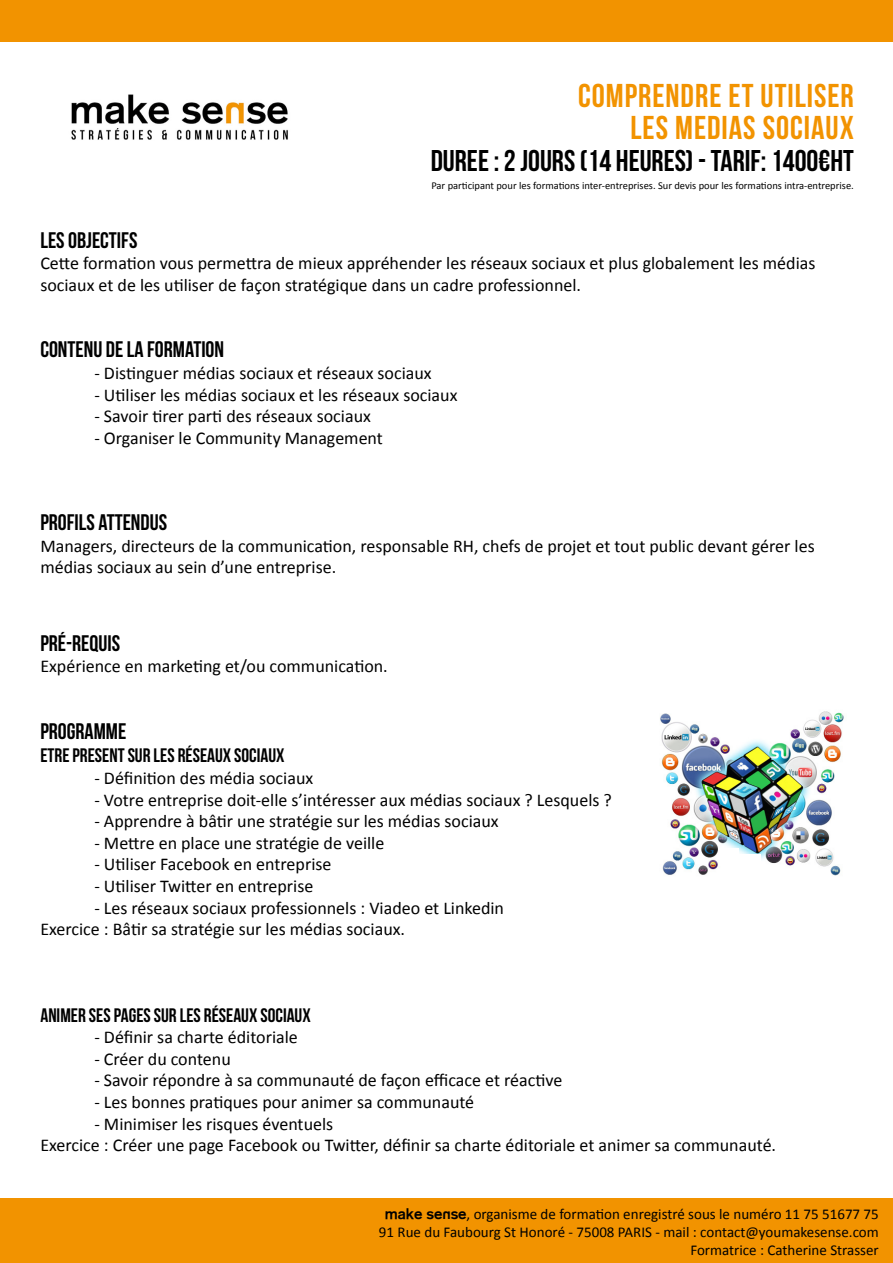
<style>
.page{position:relative;width:893px;height:1263px;background:#fff}
.page>*{position:absolute;margin:0;border:0;box-sizing:border-box;transform-origin:0 0}
.t1{font:33px/31.5px "Bebas Neue";letter-spacing:.03em;color:#f29300;text-align:right}
.t2{font:30px "Bebas Neue";color:#000}
.t3{font:22.5px "Bebas Neue";color:#000}
.t4{font:19.5px "Bebas Neue";color:#000}
.t5{font:18px/21.6px "Calibri";color:#000}
.t6{font:15px/18px "Calibri";color:#000;text-align:right}
.t7{font:10.5px "Calibri";color:#000}
.s1{font-family:"Reznor Broken"}
</style>
<div class="page">
<img style="left:71px;top:94px;width:217px;height:46px">
<div style="left:0;top:0;width:893px;height:41px;background:#f29300"></div>
<img style="left:660px;top:711px;width:184px;height:165px">
<div style="left:719px;top:848px;width:20px;height:18px;background:#fff"></div>
<div style="left:735px;top:854px;width:26px;height:11px;background:#fff"></div>
<div style="left:0;top:1198px;width:893px;height:65px;background:#f29300"></div>
<h1 class="t1" style="left:578px;top:80px;width:277px">COMPRENDRE ET UTILISER<br>LES MEDIAS SOCIAUX</h1>
<h2 class="t2" style="left:431px;top:144px;width:425px">DUREE : 2 JOURS (14 HEURES) - TARIF: 1400€HT</h2>
<p class="t7" style="left:431px;top:178px;width:424px">Par participant pour les formations inter-entreprises. Sur devis pour les formations intra-entreprise.</p>
<p class="t3" style="left:40px;top:227px;width:99px">LES OBJECTIFS</p>
<p class="t5" style="left:40px;top:252px;width:777px">Cette formation vous permettra de mieux appréhender les réseaux sociaux et plus globalement les médias sociaux et de les utiliser de façon stratégique dans un cadre professionnel.</p>
<p class="t3" style="left:40px;top:337px;width:185px">CONTENU DE LA FORMATION</p>
<p class="t5" style="left:94px;top:361px;width:339px">- Distinguer médias sociaux et réseaux sociaux</p>
<p class="t5" style="left:94px;top:383px;width:365px">- Utiliser les médias sociaux et les réseaux sociaux</p>
<p class="t5" style="left:94px;top:405px;width:278px">- Savoir tirer parti des réseaux sociaux</p>
<p class="t5" style="left:94px;top:426px;width:290px">- Organiser le Community Management</p>
<p class="t3" style="left:40px;top:510px;width:128px">PROFILS ATTENDUS</p>
<p class="t5" style="left:40px;top:534px;width:776px">Managers, directeurs de la communication, responsable RH, chefs de projet et tout public devant gérer les médias sociaux au sein d’une entreprise.</p>
<p class="t3" style="left:40px;top:631px;width:81px">PRÉ-REQUIS</p>
<p class="t5" style="left:40px;top:655px;width:349px">Expérience en marketing et/ou communication.</p>
<p class="t3" style="left:40px;top:719px;width:88px">PROGRAMME</p>
<p class="t4" style="left:40px;top:745px;width:246px">ETRE PRESENT SUR LES RÉSEAUX SOCIAUX</p>
<p class="t5" style="left:94px;top:766px;width:220px">- Définition des média sociaux</p>
<p class="t5" style="left:94px;top:788px;width:519px">- Votre entreprise doit-elle s’intéresser aux médias sociaux ? Lesquels ?</p>
<p class="t5" style="left:94px;top:810px;width:406px">- Apprendre à bâtir une stratégie sur les médias sociaux</p>
<p class="t5" style="left:94px;top:831px;width:291px">- Mettre en place une stratégie de veille</p>
<p class="t5" style="left:94px;top:853px;width:239px">- Utiliser Facebook en entreprise</p>
<p class="t5" style="left:94px;top:874px;width:220px">- Utiliser Twitter en entreprise</p>
<p class="t5" style="left:40px;top:896px;width:465px;text-indent:54px">- Les réseaux sociaux professionnels : Viadeo et Linkedin<br>Exercice : Bâtir sa stratégie sur les médias sociaux.</p>
<p class="t4" style="left:40px;top:1004px;width:272px">ANIMER SES PAGES SUR LES RÉSEAUX SOCIAUX</p>
<p class="t5" style="left:94px;top:1026px;width:205px">- Définir sa charte éditoriale</p>
<p class="t5" style="left:94px;top:1047px;width:138px">- Créer du contenu</p>
<p class="t5" style="left:94px;top:1069px;width:469px">- Savoir répondre à sa communauté de façon efficace et réactive</p>
<p class="t5" style="left:94px;top:1090px;width:381px">- Les bonnes pratiques pour animer sa communauté</p>
<p class="t5" style="left:40px;top:1112px;width:737px;text-indent:54px">- Minimiser les risques éventuels<br>Exercice : Créer une page Facebook ou Twitter, définir sa charte éditoriale et animer sa communauté.</p>
<p class="t6" style="left:379px;top:1204px;width:501px"><span class="s1">Make SeNse</span>, organisme de formation enregistré sous le numéro 11 75 51677 75<br>91 Rue du Faubourg St Honoré - 75008 PARIS - mail : contact@youmakesense.com<br>Formatrice : Catherine Strasser</p>
</div>
